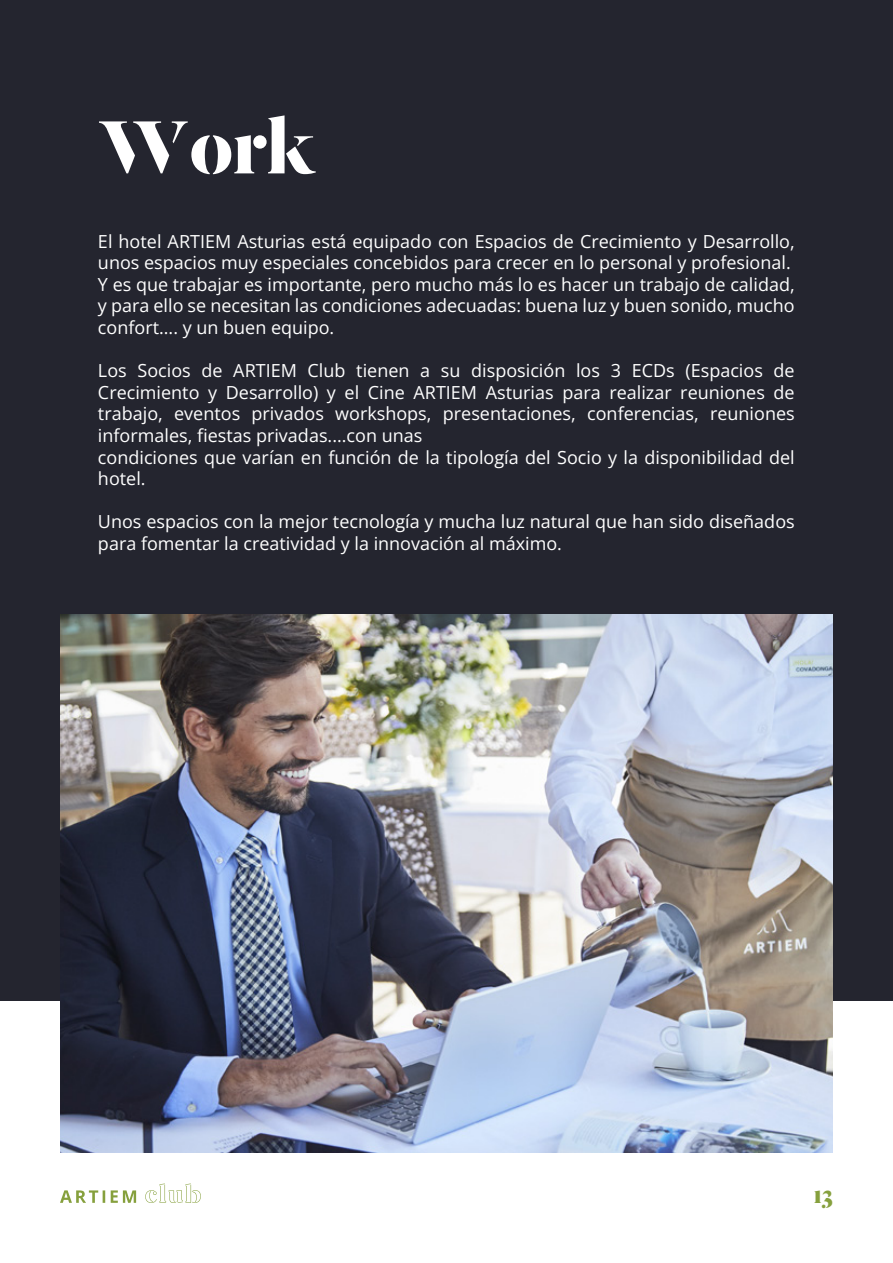
<style>
.page{position:relative;width:893px;height:1263px;background:#fff}
.page>*{position:absolute;margin:0;border:0;box-sizing:border-box;transform-origin:0 0}
.t1{font:82.5px "Artiem";color:#fff}
.t2{font:27px "Artiem";color:#86a03d}
.t3{font:18px/21.6px "Open Sans";color:#fff}
</style>
<div class="page">
<div style="left:0;top:0;width:893px;height:1000px;background:#24252f"></div>
<img style="left:60px;top:614px;width:773px;height:538px">
<svg style="left:145px;top:1183px;width:56px;height:20px"></svg>
<svg style="left:60px;top:1190px;width:76px;height:13px"></svg>
<h1 class="t1" style="left:98px;top:104px;width:217px">Work</h1>
<p class="t3" style="left:98px;top:230px;width:698px">El hotel ARTIEM Asturias está equipado con Espacios de Crecimiento y Desarrollo, unos espacios muy especiales concebidos para crecer en lo personal y profesional.<br>Y es que trabajar es importante, pero mucho más lo es hacer un trabajo de calidad, y para ello se necesitan las condiciones adecuadas: buena luz y buen sonido, mucho confort.... y un buen equipo.</p>
<p class="t3" style="left:98px;top:359px;width:698px">Los Socios de ARTIEM Club tienen a su disposición los 3 ECDs (Espacios de Crecimiento y Desarrollo) y el Cine ARTIEM Asturias para realizar reuniones de trabajo, eventos privados workshops, presentaciones, conferencias, reuniones informales, fiestas privadas....con unas<br>condiciones que varían en función de la tipología del Socio y la disponibilidad del hotel.</p>
<p class="t3" style="left:98px;top:510px;width:698px">Unos espacios con la mejor tecnología y mucha luz natural que han sido diseñados para fomentar la creatividad y la innovación al máximo.</p>
<h2 class="t2" style="left:814px;top:1180px;width:20px">13</h2>
</div>
